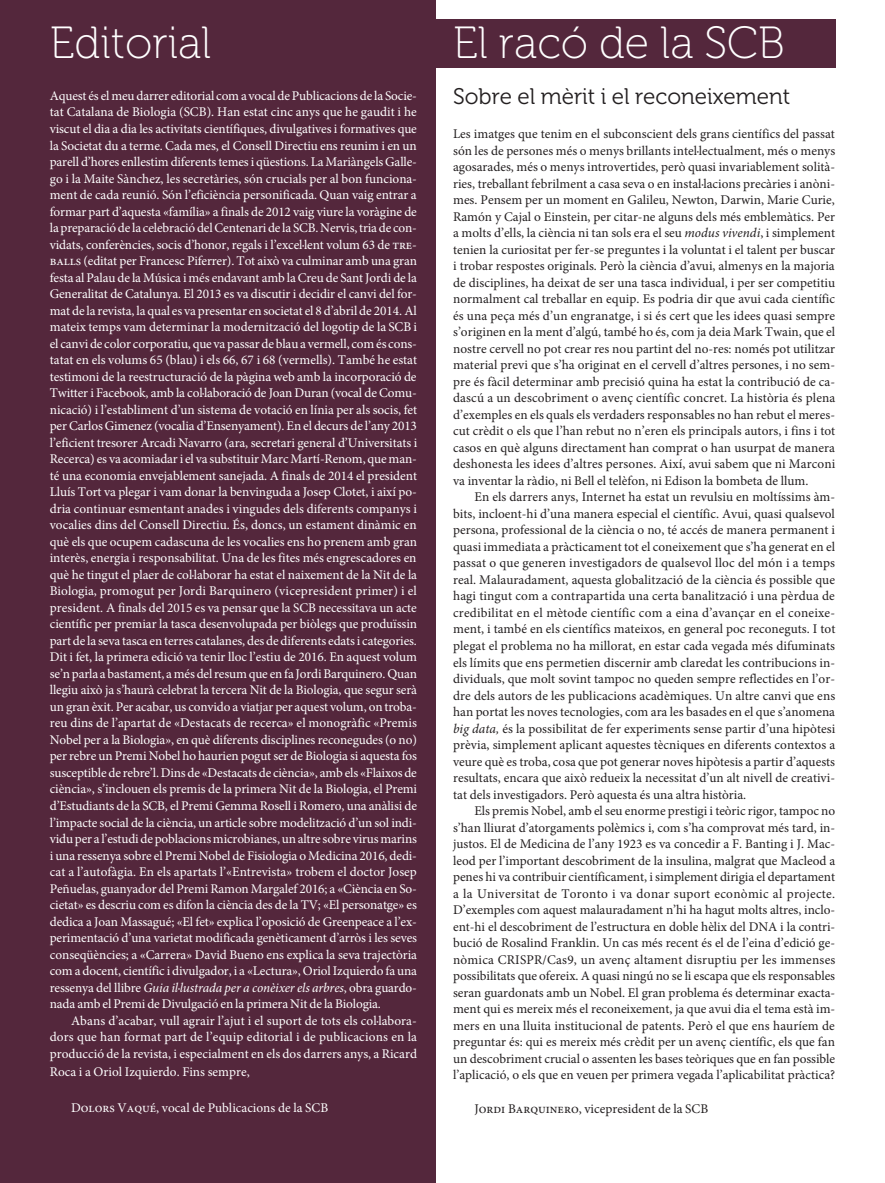
<style>
.page{position:relative;width:885px;height:1183px;background:#fff}
.page>*{position:absolute;margin:0;border:0;box-sizing:border-box;transform-origin:0 0}
.Raco-Titol{font:45px "Museo 100";color:#fff}
.Editorial-Titol{font:45px "Museo 100";color:#fff}
.Raco-Subtitol{font:22.5px "Museo 300";color:#231f20}
.Editorial-Z0-1-0{font:13.35px/16.5px "Minion Pro";letter-spacing:-.01em;color:#fff;text-align:justify}
.Z{font:13.35px/16.5px "Minion Pro";color:#231f20;text-align:justify}
.Z0{font:13.35px/16.5px "Minion Pro";letter-spacing:.005em;color:#231f20;text-align:justify}
.Editorial-Z{font:13.35px/16.5px "Minion Pro";color:#fff;text-align:justify}
.Editorial-Z-1-0{font:13.35px "Minion Pro";color:#fff}
.Z-1-0{font:13.35px "Minion Pro";color:#231f20}
.s1{font-style:italic}
</style>
<div class="page">
<div style="left:0;top:0;width:436px;height:1182px;background:#54273c"></div>
<div style="left:436px;top:19px;width:399px;height:49px;background:#54273c"></div>
<p class="Editorial-Titol" style="left:50px;top:19px;width:163px">Editorial</p>
<p class="Editorial-Z0-1-0" style="left:50px;top:87px;width:369px">Aquest és el meu darrer editorial com a vocal de Publicacions de la Socie&shy;tat Catalana de Biologia (SCB). Han estat cinc anys que he gaudit i he viscut el dia a dia les activitats científiques, divulgatives i formatives que la Societat du a terme. Cada mes, el Consell Directiu ens reunim i en un parell d’hores enllestim diferents temes i qüestions. La Mariàngels Galle&shy;go i la Maite Sànchez, les secretàries, són crucials per al bon funciona&shy;ment de cada reunió. Són l’eficiència personificada. Quan vaig entrar a formar part d’aquesta «família» a finals de 2012 vaig viure la voràgine de la preparació de la celebració del Centenari de la SCB. Nervis, tria de con&shy;vidats, conferències, socis d’honor, regals i l’excel·lent volum 63 de tre&shy;balls (editat per Francesc Piferrer). Tot això va culminar amb una gran festa al Palau de la Música i més endavant amb la Creu de Sant Jordi de la Generalitat de Catalunya. El 2013 es va discutir i decidir el canvi del for&shy;mat de la revista, la qual es va presentar en societat el 8 d’abril de 2014. Al mateix temps vam determinar la modernització del logotip de la SCB i el canvi de color corporatiu, que va passar de blau a vermell, com és cons&shy;tatat en els volums 65 (blau) i els 66, 67 i 68 (vermells). També he estat testimoni de la reestructuració de la pàgina web amb la incorporació de Twitter i Facebook, amb la col·laboració de Joan Duran (vocal de Comu&shy;nicació) i l’establiment d’un sistema de votació en línia per als socis, fet per Carlos Gimenez (vocalia d’Ensenyament). En el decurs de l’any 2013 l’eficient tresorer Arcadi Navarro (ara, secretari general d’Universitats i Recerca) es va acomiadar i el va substituir Marc Martí-Renom, que man&shy;té una economia envejablement sanejada. A finals de 2014 el president Lluís Tort va plegar i vam donar la benvinguda a Josep Clotet, i així po&shy;dria continuar esmentant anades i vingudes dels diferents companys i vocalies dins del Consell Directiu. És, doncs, un estament dinàmic en què els que ocupem cadascuna de les vocalies ens ho prenem amb gran interès, energia i responsabilitat. Una de les fites més engrescadores en què he tingut el plaer de col·laborar ha estat el naixement de la Nit de la Biologia, promogut per Jordi Barquinero (vicepresident primer) i el president. A finals del 2015 es va pensar que la SCB necessitava un acte científic per premiar la tasca desenvolupada per biòlegs que produïssin part de la seva tasca en terres catalanes, des de diferents edats i categories.<br>Dit i fet, la primera edició va tenir lloc l’estiu de 2016. En aquest volum se’n parla a bastament, a més del resum que en fa Jordi Barquinero. Quan llegiu això ja s’haurà celebrat la tercera Nit de la Biologia, que segur serà un gran èxit. Per acabar, us convido a viatjar per aquest volum, on troba&shy;reu dins de l’apartat de «Destacats de recerca» el monogràfic «Premis Nobel per a la Biologia», en què diferents disciplines reconegudes (o no) per rebre un Premi Nobel ho haurien pogut ser de Biologia si aquesta fos susceptible de rebre’l. Dins de «Destacats de ciència», amb els «Flaixos de ciència», s’inclouen els premis de la primera Nit de la Biologia, el Premi d’Estudiants de la SCB, el Premi Gemma Rosell i Romero, una anàlisi de l’impacte social de la ciència, un article sobre modelització d’un sol indi&shy;vidu per a l’estudi de poblacions microbianes, un altre sobre virus marins i una ressenya sobre el Premi Nobel de Fisiologia o Medicina 2016, dedi&shy;cat a l’autofàgia. En els apartats l’«Entrevista» trobem el doctor Josep Peñuelas, guanyador del Premi Ramon Margalef 2016; a «Ciència en So&shy;cietat» es descriu com es difon la ciència des de la TV; «El personatge» es dedica a Joan Massagué; «El fet» explica l’oposició de Greenpeace a l’ex&shy;perimentació d’una varietat modificada genèticament d’arròs i les seves conseqüències; a «Carrera» David Bueno ens explica la seva trajectòria com a docent, científic i divulgador, i a «Lectura», Oriol Izquierdo fa una ressenya del llibre <span class="s1">Guia il·lustrada per a conèixer els arbres</span>, obra guardo&shy;nada amb el Premi de Divulgació en la primera Nit de la Biologia.</p>
<p class="Editorial-Z" style="left:50px;top:1011px;width:369px;text-indent:21px">Abans d’acabar, vull agrair l’ajut i el suport de tots els col·labora&shy;dors que han format part de l’equip editorial i de publicacions en la producció de la revista, i especialment en els dos darrers anys, a Ricard</p>
<p class="Editorial-Z" style="left:50px;top:1062px;width:201px">Roca i a Oriol Izquierdo. Fins sempre,</p>
<p class="Editorial-Z-1-0" style="left:71px;top:1098px;width:258px">Dolors Vaqué, vocal de Publicacions de la SCB</p>
<p class="Raco-Titol" style="left:453px;top:19px;width:333px">El racó de la SCB</p>
<p class="Raco-Subtitol" style="left:453px;top:84px;width:339px">Sobre el mèrit i el reconeixement</p>
<p class="Z0" style="left:453px;top:126px;width:384px">Les imatges que tenim en el subconscient dels grans científics del passat són les de persones més o menys brillants intel·lectualment, més o menys agosarades, més o menys introvertides, però quasi invariablement solità&shy;ries, treballant febrilment a casa seva o en instal·lacions precàries i anòni&shy;mes. Pensem per un moment en Galileu, Newton, Darwin, Marie Curie, Ramón y Cajal o Einstein, per citar-ne alguns dels més emblemàtics. Per a molts d’ells, la ciència ni tan sols era el seu <span class="s1">modus vivendi</span>, i simplement tenien la curiositat per fer-se preguntes i la voluntat i el talent per buscar i trobar respostes originals. Però la ciència d’avui, almenys en la majoria de disciplines, ha deixat de ser una tasca individual, i per ser competitiu normalment cal treballar en equip. Es podria dir que avui cada científic és una peça més d’un engranatge, i si és cert que les idees quasi sempre s’originen en la ment d’algú, també ho és, com ja deia Mark Twain, que el nostre cervell no pot crear res nou partint del no-res: només pot utilitzar material previ que s’ha originat en el cervell d’altres persones, i no sem&shy;pre és fàcil determinar amb precisió quina ha estat la contribució de ca&shy;dascú a un descobriment o avenç científic concret. La història és plena d’exemples en els quals els verdaders responsables no han rebut el meres&shy;cut crèdit o els que l’han rebut no n’eren els principals autors, i fins i tot casos en què alguns directament han comprat o han usurpat de manera deshonesta les idees d’altres persones. Així, avui sabem que ni Marconi va inventar la ràdio, ni Bell el telèfon, ni Edison la bombeta de llum.</p>
<p class="Z" style="left:453px;top:489px;width:384px;text-indent:21px">En els darrers anys, Internet ha estat un revulsiu en moltíssims àm&shy;bits, incloent-hi d’una manera especial el científic. Avui, quasi qualsevol persona, professional de la ciència o no, té accés de manera permanent i quasi immediata a pràcticament tot el coneixement que s’ha generat en el passat o que generen investigadors de qualsevol lloc del món i a temps real. Malauradament, aquesta globalització de la ciència és possible que hagi tingut com a contrapartida una certa banalització i una pèrdua de credibilitat en el mètode científic com a eina d’avançar en el coneixe&shy;ment, i també en els científics mateixos, en general poc reconeguts. I tot plegat el problema no ha millorat, en estar cada vegada més difuminats els límits que ens permetien discernir amb claredat les contribucions in&shy;dividuals, que molt sovint tampoc no queden sempre reflectides en l’or&shy;dre dels autors de les publicacions acadèmiques. Un altre canvi que ens han portat les noves tecnologies, com ara les basades en el que s’anomena <span class="s1">big data,</span> és la possibilitat de fer experiments sense partir d’una hipòtesi prèvia, simplement aplicant aquestes tècniques en diferents contextos a veure què es troba, cosa que pot generar noves hipòtesis a partir d’aquests resultats, encara que això redueix la necessitat d’un alt nivell de creativi&shy;tat dels investigadors. Però aquesta és una altra història.</p>
<p class="Z" style="left:453px;top:802px;width:384px;text-align:left;text-indent:21px">Els premis Nobel, amb el seu enorme prestigi i teòric rigor, tampoc no s’han lliurat d’atorgaments polèmics i, com s’ha comprovat més tard, in&shy;justos. El de Medicina de l’any 1923 es va concedir a F. Banting i J. Mac&shy;leod per l’important descobriment de la insulina, malgrat que Macleod a penes hi va contribuir científicament, i simplement dirigia el departament a la Universitat de Toronto i va donar suport econòmic al projecte.<br>D’exemples com aquest malauradament n’hi ha hagut molts altres, inclo&shy;ent-hi el descobriment de l’estructura en doble hèlix del DNA i la contri&shy;bució de Rosalind Franklin. Un cas més recent és el de l’eina d’edició ge&shy;nòmica CRISPR/Cas9, un avenç altament disruptiu per les immenses possibilitats que ofereix. A quasi ningú no se li escapa que els responsables seran guardonats amb un Nobel. El gran problema és determinar exacta&shy;ment qui es mereix més el reconeixement, ja que avui dia el tema està im&shy;mers en una lluita institucional de patents. Però el que ens hauríem de preguntar és: qui es mereix més crèdit per un avenç científic, els que fan un descobriment crucial o assenten les bases teòriques que en fan possible l’aplicació, o els que en veuen per primera vegada l’aplicabilitat pràctica?</p>
<p class="Z-1-0" style="left:474px;top:1099px;width:235px">Jordi Barquinero, vicepresident de la SCB</p>
</div>
